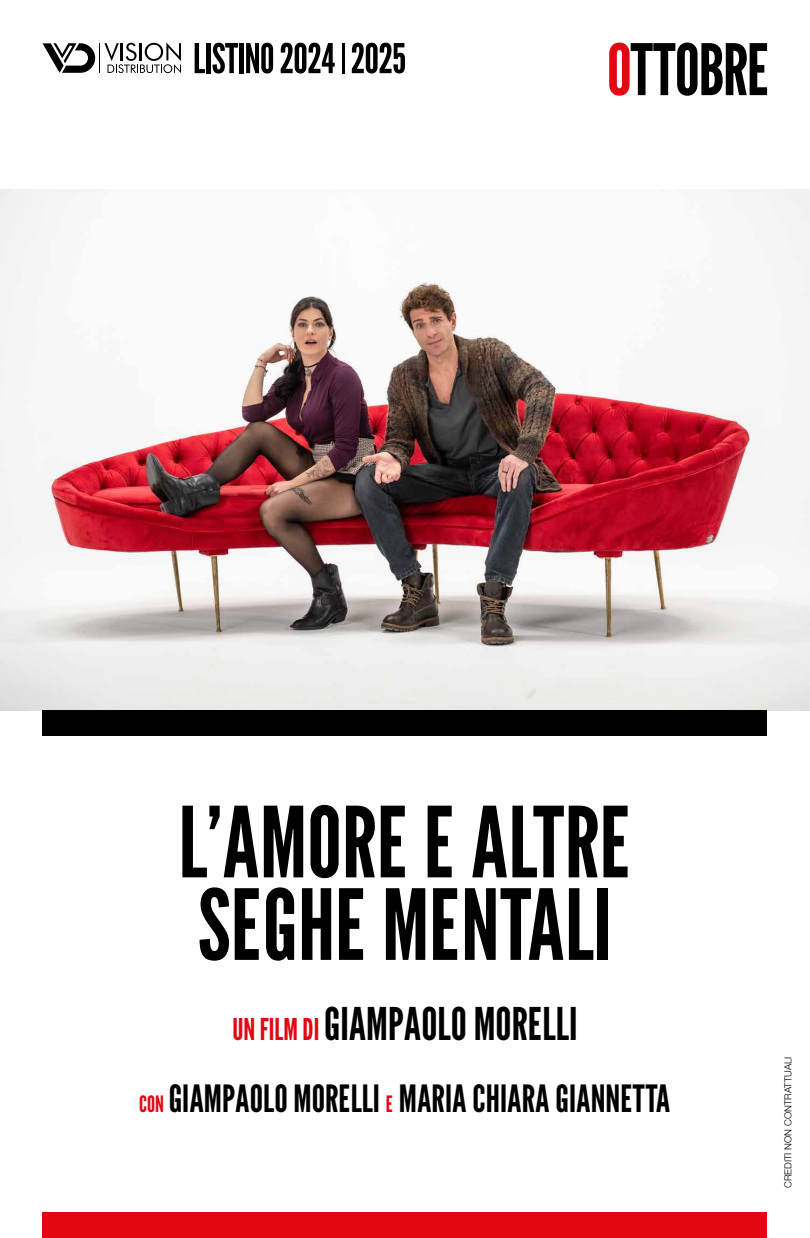
<style>
.page{position:relative;width:810px;height:1238px;background:#fff}
.page>*{position:absolute;margin:0;border:0;box-sizing:border-box;transform-origin:0 0}
.t1{font:97.5px/82.5px "League Gothic";color:#000}
.t2{font:45px "League Gothic";color:#000}
.t3{font:37.5px "League Gothic";color:#000}
.t4{font:300 9.75px "Helvetica Neue LT Pro";color:#000}
.s1{font-size:30px;color:#e30613}
.s2{font-size:22.5px;color:#e30613}
</style>
<div class="page">
<img style="left:0;top:189px;width:810px;height:521px">
<div style="left:43px;top:1212px;width:724px;height:25px;background:#e30613"></div>
<div style="left:43px;top:710px;width:724px;height:26px;background:#000"></div>
<svg style="left:609px;top:43px;width:158px;height:53px"></svg>
<svg style="left:195px;top:43px;width:10px;height:30px"></svg>
<div style="left:206px;top:43px;width:5px;height:30px;background:#000"></div>
<svg style="left:212px;top:43px;width:26px;height:30px"></svg>
<div style="left:239px;top:43px;width:5px;height:30px;background:#000"></div>
<svg style="left:246px;top:43px;width:27px;height:30px"></svg>
<svg style="left:281px;top:43px;width:54px;height:30px"></svg>
<hr style="left:342px;top:43px;width:3px;height:30px;background:#000">
<svg style="left:352px;top:43px;width:53px;height:30px"></svg>
<hr style="left:100px;top:43px;width:1px;height:30px;background:#000">
<svg style="left:43px;top:43px;width:52px;height:30px"></svg>
<svg style="left:104px;top:43px;width:77px;height:30px"></svg>
<h1 class="t1" style="left:179px;top:797px;width:454px">L’AMORE E ALTRE<br>SEGHE MENTALI</h1>
<p class="t2" style="left:232px;top:992px;width:347px"><span class="s1">UN FILM DI</span> GIAMPAOLO MORELLI</p>
<p class="t3" style="left:139px;top:1072px;width:533px"><span class="s2">CON</span> GIAMPAOLO MORELLI <span class="s2">E</span> MARIA CHIARA GIANNETTA</p>
<p class="t4" style="left:782px;top:1187px;width:133px;rotate:-90deg">CREDITI NON CONTRATTUALI</p>
</div>
